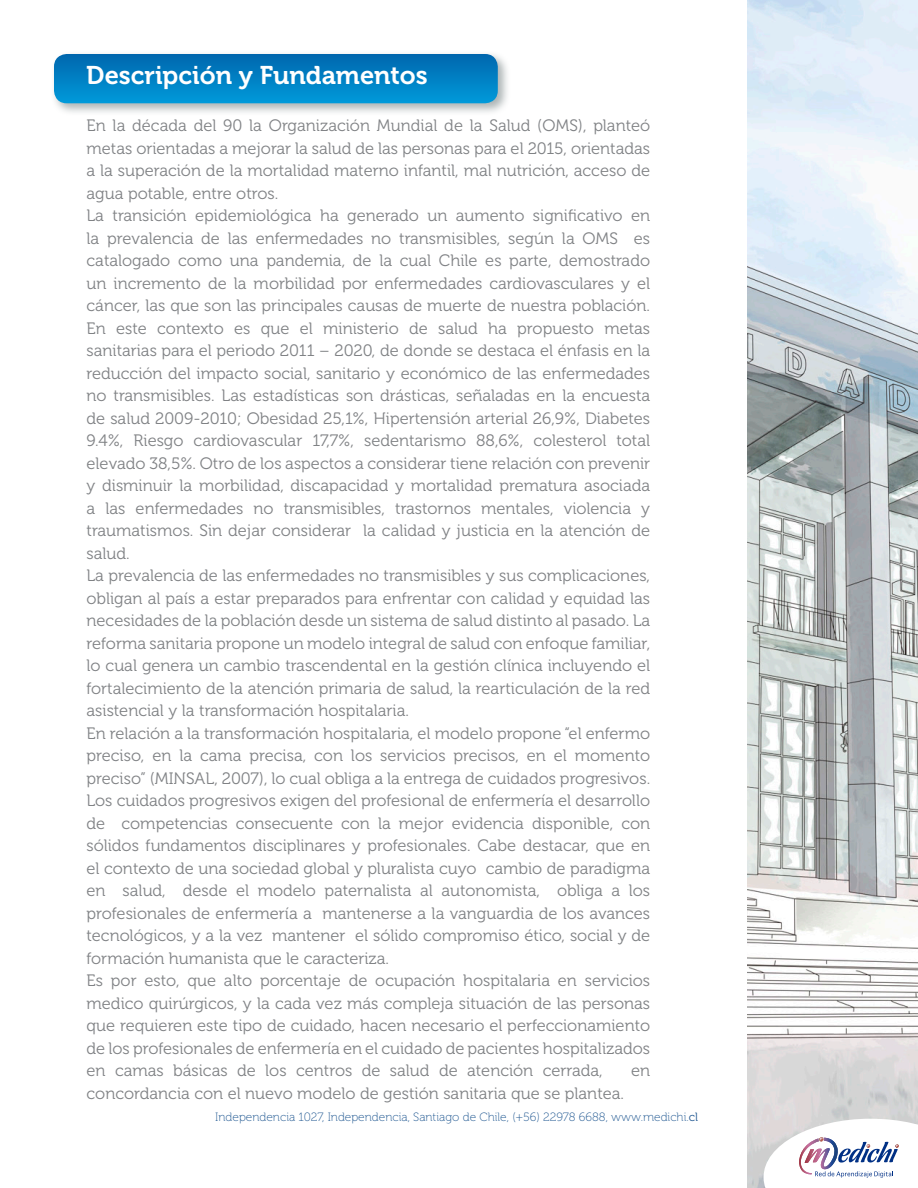
<style>
.page{position:relative;width:918px;height:1188px;background:#fff}
.page>*{position:absolute;margin:0;border:0;box-sizing:border-box;transform-origin:0 0}
.t1{font:25.5px "Museo 700";color:#fff}
.t2{font:16.5px/22.5px "Museo 300";color:#808285;text-align:justify}
.t3{font:12px "Museo 100";color:#1f5791}
.s1{font-family:"Museo 300"}
</style>
<div class="page">
<img style="left:748px;top:0;width:170px;height:1188px">
<svg style="left:764px;top:1119px;width:154px;height:69px"></svg>
<div style="left:50px;top:50px;width:460px;height:66px;background:#929c9d;opacity:.75"></div>
<svg style="left:54px;top:54px;width:444px;height:49px;background:#0180c3"></svg>
<p class="t1" style="left:86px;top:61px;width:343px">Descripción y Fundamentos</p>
<p class="t2" style="left:87px;top:115px;width:565px">En la década del 90 la Organización Mundial de la Salud (OMS), planteó metas orientadas a mejorar la salud de las personas para el 2015, orientadas a la superación de la mortalidad materno infantil, mal nutrición, acceso de agua potable, entre otros.</p>
<p class="t2" style="left:87px;top:205px;width:565px">La transición epidemiológica ha generado un aumento significativo en la prevalencia de las enfermedades no transmisibles, según la OMS es catalogado como una pandemia, de la cual Chile es parte, demostrado un incremento de la morbilidad por enfermedades cardiovasculares y el cáncer, las que son las principales causas de muerte de nuestra población.<br>En este contexto es que el ministerio de salud ha propuesto metas sanitarias para el periodo 2011 – 2020, de donde se destaca el énfasis en la reducción del impacto social, sanitario y económico de las enfermedades no transmisibles. Las estadísticas son drásticas, señaladas en la encuesta de salud 2009-2010; Obesidad 25,1%, Hipertensión arterial 26,9%, Diabetes 9.4%, Riesgo cardiovascular 17,7%, sedentarismo 88,6%, colesterol total elevado 38,5%. Otro de los aspectos a considerar tiene relación con prevenir y disminuir la morbilidad, discapacidad y mortalidad prematura asociada a las enfermedades no transmisibles, trastornos mentales, violencia y traumatismos. Sin dejar considerar la calidad y justicia en la atención de salud.</p>
<p class="t2" style="left:87px;top:565px;width:565px">La prevalencia de las enfermedades no transmisibles y sus complicaciones, obligan al país a estar preparados para enfrentar con calidad y equidad las necesidades de la población desde un sistema de salud distinto al pasado. La reforma sanitaria propone un modelo integral de salud con enfoque familiar, lo cual genera un cambio trascendental en la gestión clínica incluyendo el fortalecimiento de la atención primaria de salud, la rearticulación de la red asistencial y la transformación hospitalaria.</p>
<p class="t2" style="left:87px;top:722px;width:565px">En relación a la transformación hospitalaria, el modelo propone “el enfermo preciso, en la cama precisa, con los servicios precisos, en el momento preciso” (MINSAL, 2007), lo cual obliga a la entrega de cuidados progresivos.</p>
<p class="t2" style="left:87px;top:790px;width:565px">Los cuidados progresivos exigen del profesional de enfermería el desarrollo de competencias consecuente con la mejor evidencia disponible, con sólidos fundamentos disciplinares y profesionales. Cabe destacar, que en el contexto de una sociedad global y pluralista cuyo cambio de paradigma en salud, desde el modelo paternalista al autonomista, obliga a los profesionales de enfermería a mantenerse a la vanguardia de los avances tecnológicos, y a la vez mantener el sólido compromiso ético, social y de formación humanista que le caracteriza.</p>
<p class="t2" style="left:87px;top:970px;width:565px">Es por esto, que alto porcentaje de ocupación hospitalaria en servicios medico quirúrgicos, y la cada vez más compleja situación de las personas que requieren este tipo de cuidado, hacen necesario el perfeccionamiento de los profesionales de enfermería en el cuidado de pacientes hospitalizados en camas básicas de los centros de salud de atención cerrada,</p>
<p class="t2" style="left:631px;top:1060px;width:21px">en</p>
<p class="t2" style="left:87px;top:1082px;width:539px">concordancia con el nuevo modelo de gestión sanitaria que se plantea.</p>
<p class="t3" style="left:215px;top:1111px;width:484px">Independencia 1027, Independencia, Santiago de Chile, (+56) 22978 6688, www.medichi.<span class="s1">cl</span></p>
</div>
